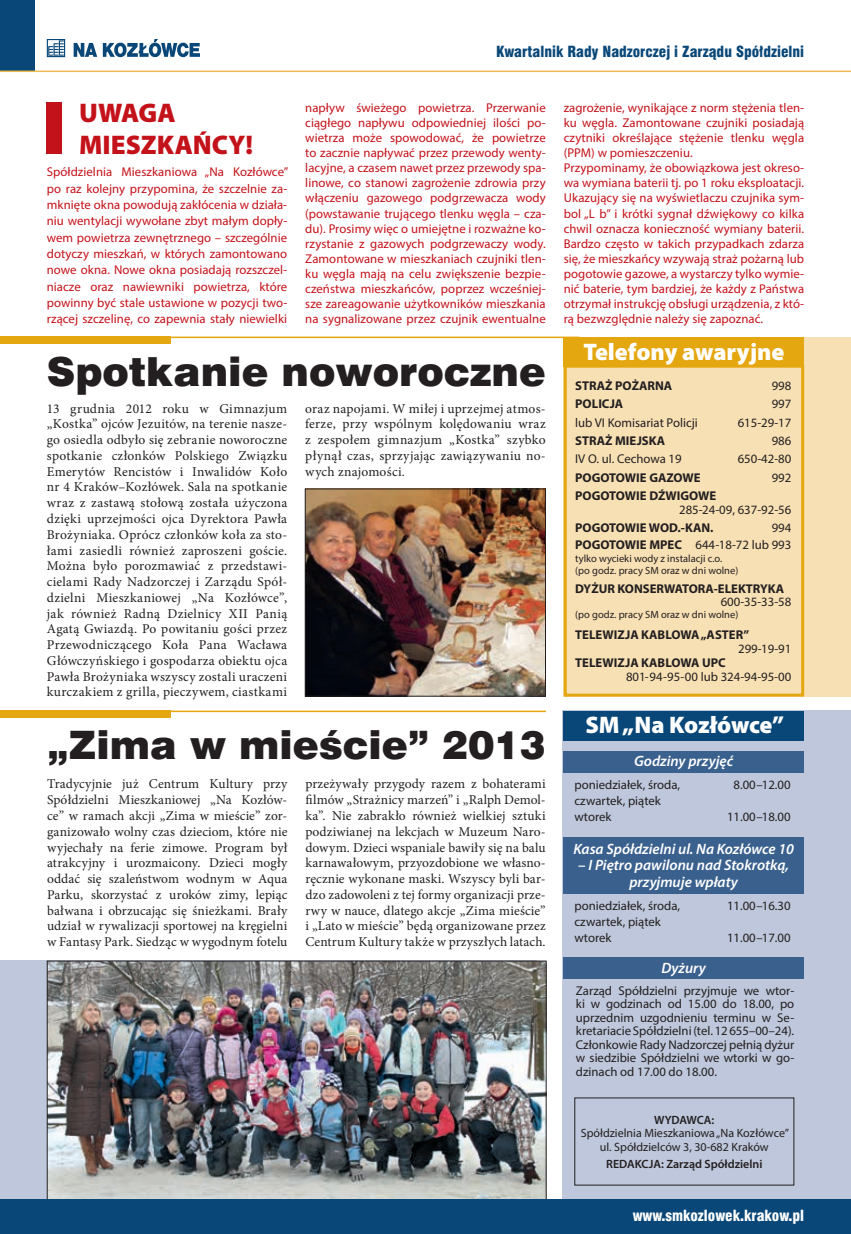
<style>
.page{position:relative;width:851px;height:1234px;background:#fff}
.page>*{position:absolute;margin:0;border:0;box-sizing:border-box;transform-origin:0 0}
.t1{font:40.05px "Swis 721 Blk EU";color:#231f20}
.t2{font:39.15px "Swis 721 Blk EU";color:#231f20}
.t3{font:900 27px/31.5px "Myriad Pro";color:#c4121a}
.t4{font:900 24px "Myriad Pro";color:#fff}
.t5{font:italic 600 15px/16.5px "Myriad Pro";color:#fff;text-align:center}
.t6{font:15px "Swis 721 Blk Cn EU";color:#084778}
.t7{font:15px "Swis 721 Blk Cn EU";color:#fff}
.t8{font:13.5px/15.8px "Minion Pro";letter-spacing:.015em;color:#231f20;text-align:justify}
.t9{font:12.75px/15.1px "Myriad Pro";letter-spacing:.005em;color:#c4121a;text-align:justify}
.t10{font:12.75px/13.5px "Myriad Pro";color:#231f20}
.t11{font:700 12.75px "Myriad Pro";color:#231f20}
.t12{font:12px/13.5px "Myriad Pro";color:#231f20;text-align:center}
.t13{font:600 12px "Myriad Pro";color:#231f20}
.t14{font:10.5px/12.6px "Myriad Pro";color:#231f20}
.s1{font-weight:700}
</style>
<div class="page">
<div style="left:0;top:960px;width:536px;height:273px;background:#bec7db"></div>
<img style="left:49px;top:962px;width:495px;height:237px">
<div style="left:563px;top:710px;width:287px;height:505px;background:#bec7db"></div>
<div style="left:563px;top:337px;width:287px;height:359px;background:#f7e0b4"></div>
<div style="left:0;top:0;width:34px;height:72px;background:#084778"></div>
<div style="left:47px;top:102px;width:15px;height:52px;background:#c4121a"></div>
<div style="left:0;top:1199px;width:850px;height:34px;background:#084778"></div>
<div style="left:563px;top:710px;width:241px;height:30px;background:#084778"></div>
<div style="left:563px;top:750px;width:240px;height:22px;background:#3a608e"></div>
<div style="left:563px;top:837px;width:240px;height:56px;background:#3a608e"></div>
<div style="left:563px;top:957px;width:240px;height:21px;background:#3a608e"></div>
<div style="left:563px;top:337px;width:241px;height:30px;background:#e5a710"></div>
<div style="left:563px;top:364px;width:241px;height:332px;border:3px solid #e5a710"></div>
<img style="left:307px;top:490px;width:236px;height:204px">
<div style="left:305px;top:488px;width:240px;height:208px;border:1px solid #231f20"></div>
<hr style="left:0;top:71px;width:850px;height:1px;background:#edbb54">
<hr style="left:0;top:710px;width:546px;height:2px;background:#e5a710">
<div style="left:0;top:710px;width:170px;height:8px;background:#e5a710"></div>
<hr style="left:0;top:336px;width:579px;height:2px;background:#e5a710">
<div style="left:0;top:336px;width:170px;height:8px;background:#e5a710"></div>
<svg style="left:47px;top:39px;width:18px;height:18px"></svg>
<svg style="left:74px;top:43px;width:23px;height:14px"></svg>
<svg style="left:103px;top:39px;width:97px;height:18px"></svg>
<h3 class="t3" style="left:79px;top:96px;width:175px">UWAGA<br>MIESZKAŃCY!</h3>
<p class="t9" style="left:47px;top:163px;width:243px;line-height:16.4px">Spółdzielnia Mieszkaniowa „Na Kozłówce” po raz kolejny przypomina, że szczelnie za&shy;mknięte okna powodują zakłócenia w działa&shy;niu wentylacji wywołane zbyt małym dopły&shy;wem powietrza zewnętrznego – szczególnie dotyczy mieszkań, w których zamontowano nowe okna. Nowe okna posiadają rozszczel&shy;niacze oraz nawiewniki powietrza, które powinny być stale ustawione w pozycji two&shy;rzącej szczelinę, co zapewnia stały niewielki</p>
<p class="t6" style="left:496px;top:42px;width:309px">Kwartalnik Rady Nadzorczej i Zarządu Spółdzielni</p>
<p class="t9" style="left:305px;top:100px;width:242px">napływ świeżego powietrza. Przerwanie ciągłego napływu odpowiedniej ilości po&shy;wietrza może spowodować, że powietrze to zacznie napływać przez przewody wenty&shy;lacyjne, a czasem nawet przez przewody spa&shy;linowe, co stanowi zagrożenie zdrowia przy włączeniu gazowego podgrzewacza wody (powstawanie trującego tlenku węgla – cza&shy;du). Prosimy więc o umiejętne i rozważne ko&shy;rzystanie z gazowych podgrzewaczy wody.<br>Zamontowane w mieszkaniach czujniki tlen&shy;ku węgla mają na celu zwiększenie bezpie&shy;czeństwa mieszkańców, poprzez wcześniej&shy;sze zareagowanie użytkowników mieszkania na sygnalizowane przez czujnik ewentualne</p>
<p class="t9" style="left:563px;top:100px;width:242px;text-align:left">zagrożenie, wynikające z norm stężenia tlen&shy;ku węgla. Zamontowane czujniki posiadają czytniki określające stężenie tlenku węgla (PPM) w pomieszczeniu.<br>Przypominamy, że obowiązkowa jest okreso&shy;wa wymiana baterii tj. po 1 roku eksploatacji.<br>Ukazujący się na wyświetlaczu czujnika sym&shy;bol „L b” i krótki sygnał dźwiękowy co kilka chwil oznacza konieczność wymiany baterii.<br>Bardzo często w takich przypadkach zdarza się, że mieszkańcy wzywają straż pożarną lub pogotowie gazowe, a wystarczy tylko wymie&shy;nić baterie, tym bardziej, że każdy z Państwa otrzymał instrukcję obsługi urządzenia, z któ&shy;rą bezwzględnie należy się zapoznać.</p>
<h1 class="t1" style="left:47px;top:346px;width:500px">Spotkanie noworoczne</h1>
<p class="t8" style="left:47px;top:400px;width:242px">13 grudnia 2012 roku w Gimnazjum „Kostka” ojców Jezuitów, na terenie nasze&shy;go osiedla odbyło się zebranie noworoczne spotkanie członków Polskiego Związku Emerytów Rencistów i Inwalidów Koło nr 4 Kraków–Kozłówek. Sala na spotkanie wraz z zastawą stołową została użyczona dzięki uprzejmości ojca Dyrektora Pawła Brożyniaka. Oprócz członków koła za sto&shy;łami zasiedli również zaproszeni goście.<br>Można było porozmawiać z przedstawi&shy;cielami Rady Nadzorczej i Zarządu Spół&shy;dzielni Mieszkaniowej „Na Kozłówce”, jak również Radną Dzielnicy XII Panią Agatą Gwiazdą. Po powitaniu gości przez Przewodniczącego Koła Pana Wacława Główczyńskiego i gospodarza obiektu ojca Pawła Brożyniaka wszyscy zostali uraczeni kurczakiem z grilla, pieczywem, ciastkami</p>
<p class="t8" style="left:305px;top:400px;width:242px">oraz napojami. W miłej i uprzejmej atmos&shy;ferze, przy wspólnym kolędowaniu wraz z zespołem gimnazjum „Kostka” szybko płynął czas, sprzyjając zawiązywaniu no&shy;wych znajomości.</p>
<h2 class="t2" style="left:47px;top:719px;width:500px">„Zima w mieście” 2013</h2>
<p class="t8" style="left:47px;top:776px;width:242px">Tradycyjnie już Centrum Kultury przy Spółdzielni Mieszkaniowej „Na Kozłów&shy;ce” w ramach akcji „Zima w mieście” zor&shy;ganizowało wolny czas dzieciom, które nie wyjechały na ferie zimowe. Program był atrakcyjny i urozmaicony. Dzieci mogły oddać się szaleństwom wodnym w Aqua Parku, skorzystać z uroków zimy, lepiąc bałwana i obrzucając się śnieżkami. Brały udział w rywalizacji sportowej na kręgielni w Fantasy Park. Siedząc w wygodnym fotelu</p>
<p class="t8" style="left:305px;top:776px;width:242px">przeżywały przygody razem z bohaterami filmów „Strażnicy marzeń” i „Ralph Demol&shy;ka”. Nie zabrakło również wielkiej sztuki podziwianej na lekcjach w Muzeum Naro&shy;dowym. Dzieci wspaniale bawiły się na balu karnawałowym, przyozdobione we własno&shy;ręcznie wykonane maski. Wszyscy byli bar&shy;dzo zadowoleni z tej formy organizacji prze&shy;rwy w nauce, dlatego akcje „Zima mieście” i „Lato w mieście” będą organizowane przez Centrum Kultury także w przyszłych latach.</p>
<h3 class="t4" style="left:583px;top:335px;width:203px">Telefony awaryjne</h3>
<p class="t11" style="left:575px;top:377px;width:99px">STRAŻ POŻARNA</p>
<p class="t10" style="left:771px;top:378px;width:21px">998</p>
<p class="t11" style="left:575px;top:395px;width:50px">POLICJA</p>
<p class="t10" style="left:771px;top:397px;width:21px">997</p>
<p class="t10" style="left:575px;top:415px;width:124px">lub VI Komisariat Policji</p>
<p class="t10" style="left:737px;top:415px;width:55px">615-29-17</p>
<p class="t11" style="left:575px;top:432px;width:91px">STRAŻ MIEJSKA</p>
<p class="t10" style="left:771px;top:433px;width:21px">986</p>
<p class="t10" style="left:575px;top:452px;width:108px">IV O. ul. Cechowa 19</p>
<p class="t10" style="left:737px;top:452px;width:55px">650-42-80</p>
<p class="t11" style="left:575px;top:469px;width:127px">POGOTOWIE GAZOWE</p>
<p class="t10" style="left:771px;top:470px;width:21px">992</p>
<p class="t11" style="left:575px;top:487px;width:143px">POGOTOWIE DŹWIGOWE</p>
<p class="t10" style="left:679px;top:502px;width:114px">285-24-09, 637-92-56</p>
<p class="t11" style="left:575px;top:519px;width:140px">POGOTOWIE WOD.-KAN.</p>
<p class="t10" style="left:575px;top:519px;width:217px;line-height:16.8px;text-align:right">994<br><span class="s1">POGOTOWIE MPEC</span> 644-18-72 lub 993</p>
<p class="t14" style="left:575px;top:551px;width:164px">tylko wycieki wody z instalacji c.o. (po godz. pracy SM oraz w dni wolne)</p>
<p class="t11" style="left:575px;top:580px;width:210px">DYŻUR KONSERWATORA-ELEKTRYKA</p>
<p class="t10" style="left:720px;top:594px;width:72px">600-35-33-58</p>
<p class="t14" style="left:575px;top:608px;width:164px">(po godz. pracy SM oraz w dni wolne)</p>
<p class="t11" style="left:575px;top:626px;width:175px">TELEWIZJA KABLOWA „ASTER”</p>
<p class="t10" style="left:738px;top:641px;width:55px">299-19-91</p>
<p class="t11" style="left:575px;top:654px;width:152px">TELEWIZJA KABLOWA UPC</p>
<p class="t10" style="left:626px;top:669px;width:167px">801-94-95-00 lub 324-94-95-00</p>
<h3 class="t4" style="left:585px;top:709px;width:200px">SM „Na Kozłówce”</h3>
<p class="t5" style="left:634px;top:752px;width:101px">Godziny przyjęć</p>
<p class="t10" style="left:574px;top:777px;width:107px">poniedziałek, środa,</p>
<p class="t10" style="left:733px;top:777px;width:59px">8.00–12.00</p>
<p class="t10" style="left:574px;top:792px;width:88px;line-height:16.2px">czwartek, piątek wtorek</p>
<p class="t10" style="left:726px;top:809px;width:65px">11.00–18.00</p>
<p class="t5" style="left:573px;top:840px;width:222px">Kasa Spółdzielni ul. Na Kozłówce 10</p>
<p class="t5" style="left:578px;top:856px;width:212px">– I Piętro pawilonu nad Stokrotką, przyjmuje wpłaty</p>
<p class="t10" style="left:574px;top:898px;width:107px">poniedziałek, środa,</p>
<p class="t10" style="left:726px;top:898px;width:65px">11.00–16.30</p>
<p class="t10" style="left:574px;top:913px;width:88px;line-height:16.2px">czwartek, piątek wtorek</p>
<p class="t10" style="left:726px;top:930px;width:65px">11.00–17.00</p>
<p class="t5" style="left:661px;top:958px;width:46px">Dyżury</p>
<p class="t10" style="left:575px;top:983px;width:220px;text-align:justify">Zarząd Spółdzielni przyjmuje we wtor&shy;ki w godzinach od 15.00 do 18.00, po uprzednim uzgodnieniu terminu w Se&shy;kretariacie Spółdzielni (tel. 12 655–00–24).<br>Członkowie Rady Nadzorczej pełnią dyżur w siedzibie Spółdzielni we wtorki w go&shy;dzinach od 17.00 do 18.00.</p>
<p class="t13" style="left:654px;top:1111px;width:62px">WYDAWCA:</p>
<p class="t12" style="left:580px;top:1125px;width:210px">Spółdzielnia Mieszkaniowa „Na Kozłówce” ul. Spółdzielców 3, 30-682 Kraków</p>
<p class="t13" style="left:606px;top:1156px;width:158px">REDAKCJA: Zarząd Spółdzielni</p>
<p class="t7" style="left:632px;top:1206px;width:173px">www.smkozlowek.krakow.pl</p>
</div>
